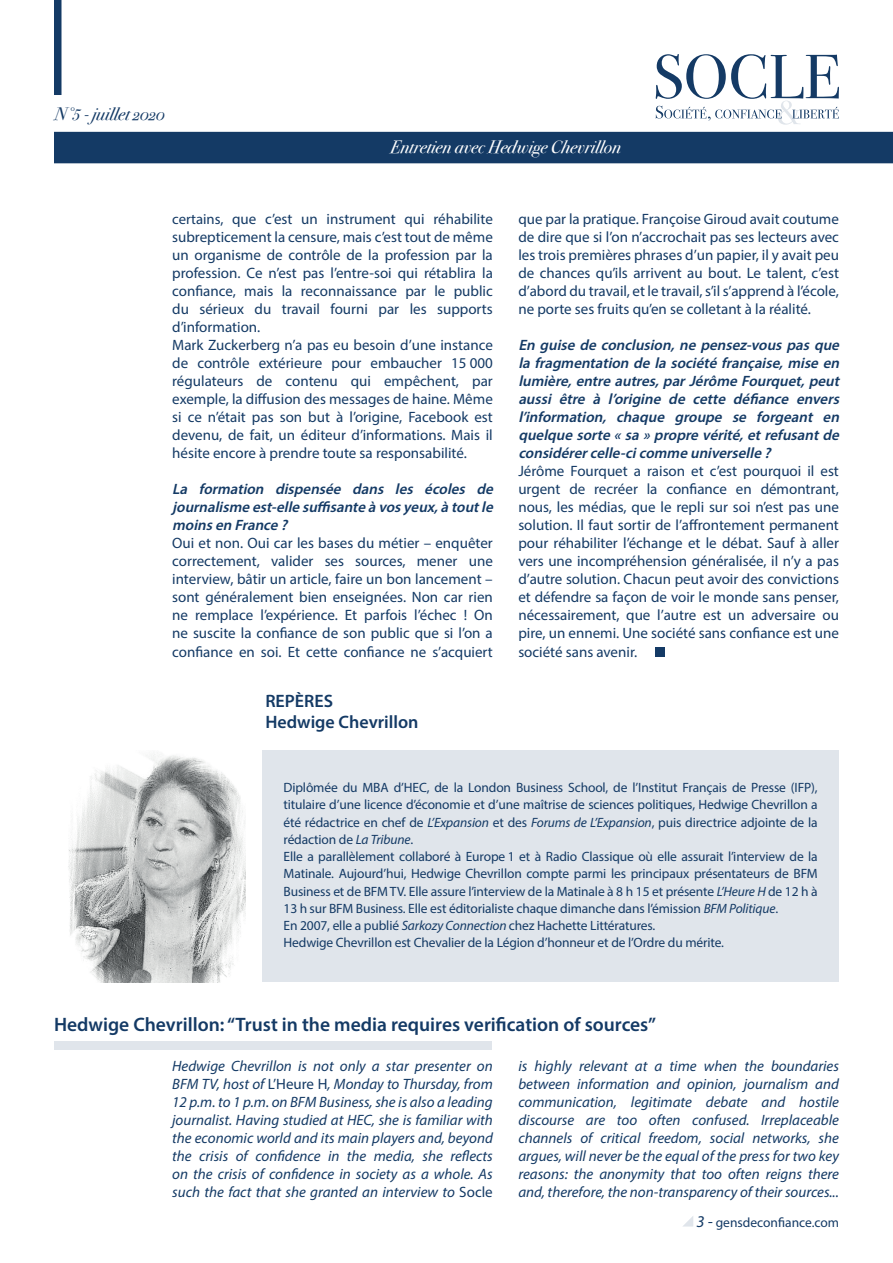
<style>
.page{position:relative;width:893px;height:1263px;background:#fff}
.page>*{position:absolute;margin:0;border:0;box-sizing:border-box;transform-origin:0 0}
.t1{font:600 19.5px "Myriad Pro";color:#143a65}
.t2{font:italic 18px "Bodoni Svty Two OSITCTT";color:#fff}
.t3{font:600 18px/21.6px "Myriad Pro";color:#143a65}
.t4{font:italic 18px "Bodoni Svty Two OSITCTT";color:#143a65}
.t5{font:15px/18px "Myriad Pro";color:#143a65;text-align:justify}
.t6{font:italic 15px/18px "Myriad Pro";color:#143a65;text-align:justify}
.t7{font:italic 600 15px/18px "Myriad Pro";color:#143a65;text-align:justify}
.t8{font:13.5px/17.2px "Myriad Pro";letter-spacing:-.01em;color:#143a65}
.s1{font-size:14.7px}
.s2{font-style:italic}
.s3{font-style:normal}
.s4{font-style:italic;font-size:16.5px}
</style>
<div class="page">
<hr style="left:0;top:132px;width:1px;height:31px;background:#143a65">
<div style="left:54px;top:132px;width:839px;height:31px;background:#143a65"></div>
<div style="left:54px;top:0;width:8px;height:95px;background:#143a65"></div>
<svg style="left:656px;top:54px;width:183px;height:71px"></svg>
<div style="left:54px;top:1041px;width:437px;height:9px;background:#e0e5eb"></div>
<div style="left:655px;top:647px;width:10px;height:10px;background:#143a65"></div>
<svg style="left:683px;top:1216px;width:10px;height:10px"></svg>
<img style="left:68px;top:754px;width:177px;height:228px">
<div style="left:262px;top:750px;width:577px;height:232px;background:#e0e5eb"></div>
<p class="t4" style="left:54px;top:103px;width:112px">N°5 - juillet 2020</p>
<p class="t2" style="left:390px;top:136px;width:233px">Entretien avec Hedwige Chevrillon</p>
<p class="t5" style="left:172px;top:210px;width:322px;text-align:left"><span class="s1">certains,</span> que c’est un instrument qui réhabilite subrepticement la censure, mais c’est tout de même un organisme de contrôle de la profession par la profession. Ce n’est pas l’entre-soi qui rétablira la confiance, mais la reconnaissance par le public du sérieux du travail fourni par les supports d’information.<br>Mark Zuckerberg n’a pas eu besoin d’une instance de contrôle extérieure pour embaucher 15 000 régulateurs de contenu qui empêchent, par exemple, la diffusion des messages de haine. Même si ce n’était pas son but à l’origine, Facebook est devenu, de fait, un éditeur d’informations. Mais il hésite encore à prendre toute sa responsabilité.</p>
<p class="t7" style="left:172px;top:480px;width:326px">La formation dispensée dans les écoles de journalisme est-elle suffisante à vosyeux,à toutle moinsen France ?</p>
<p class="t5" style="left:172px;top:534px;width:322px">Oui et non. Oui car les bases du métier – enquêter correctement, valider ses sources, mener une interview, bâtir un article, faire un bon lancement – sont généralement bien enseignées. Non car rien ne remplace l’expérience. Et parfois l’échec ! On ne suscite la confiance de son public que si l’on a confiance en soi. Et cette confiance ne s’acquiert</p>
<p class="t3" style="left:265px;top:689px;width:155px">REPÈRES<br>Hedwige Chevrillon</p>
<p class="t5" style="left:518px;top:210px;width:322px">que par la pratique. Françoise Giroud avait coutume de dire que si l’on n’accrochait pas ses lecteurs avec les trois premières phrases d’un papier, il y avait peu de chances qu’ils arrivent au bout. Le talent, c’est d’abord du travail, et le travail, s’il s’apprend à l’école, ne porte ses fruits qu’en se colletant à la réalité.</p>
<p class="t7" style="left:518px;top:336px;width:326px">En guise de conclusion, ne pensez-vous pas que la fragmentation de la société française,mise en lumière,entre autres,parJérôme Fourquet,peut aussi être à l’origine de cette défiance envers l’information, chaque groupe se forgeant en quelque sorte «sa »propre vérité,etrefusantde considérercelle-cicomme universelle ?</p>
<p class="t5" style="left:518px;top:462px;width:322px">Jérôme Fourquet a raison et c’est pourquoi il est urgent de recréer la confiance en démontrant, nous, les médias, que le repli sur soi n’est pas une solution. Il faut sortir de l’affrontement permanent pour réhabiliter l’échange et le débat. Sauf à aller vers une incompréhension généralisée, il n’y a pas d’autre solution. Chacun peut avoir des convictions et défendre sa façon de voir le monde sans penser, nécessairement, que l’autre est un adversaire ou pire, un ennemi. Une société sans confiance est une société sans avenir.</p>
<p class="t8" style="left:284px;top:779px;width:536px">Diplômée du MBA d’HEC, de la London Business School, de l’Institut Français de Presse (IFP), titulaire d’une licence d’économie et d’une maîtrise de sciences politiques, Hedwige Chevrillon a été rédactrice en chef de <span class="s2">L’Expansion</span> et des <span class="s2">Forums de L’Expansion</span>, puis directrice adjointe de la rédaction de <span class="s2">La Tribune</span>.<br>Elle a parallèlement collaboré à Europe 1 et à Radio Classique où elle assurait l’interview de la Matinale. Aujourd’hui, Hedwige Chevrillon compte parmi les principaux présentateurs de BFM Business et de BFM TV. Elle assure l’interview de la Matinale à 8 h 15 et présente <span class="s2">L’Heure H</span> de 12 h à 13 h sur BFM Business. Elle est éditorialiste chaque dimanche dans l’émission <span class="s2">BFM Politique</span>.<br>En 2007, elle a publié <span class="s2">Sarkozy Connection</span> chez Hachette Littératures.<br>Hedwige Chevrillon est Chevalier de la Légion d’honneur et de l’Ordre du mérite.</p>
<h1 class="t1" style="left:54px;top:1012px;width:604px">Hedwige Chevrillon: “Trust in the media requires verification of sources”</h1>
<p class="t6" style="left:172px;top:1057px;width:322px">Hedwige Chevrillon is not only a star presenter on BFM TV, host of <span class="s3">L’Heure H</span>, Monday to Thursday, from 12 p.m. to 1 p.m. on BFM Business, she is also a leading journalist. Having studied at HEC, she is familiar with the economic world and its main players and, beyond the crisis of confidence in the media, she reflects on the crisis of confidence in society as a whole. As such the fact that she granted an interview to <span class="s3">Socle</span></p>
<p class="t6" style="left:518px;top:1057px;width:322px">is highly relevant at a time when the boundaries between information and opinion, journalism and communication, legitimate debate and hostile discourse are too often confused. Irreplaceable channels of critical freedom, social networks, she argues, will never be the equal of the press for two key reasons: the anonymity that too often reigns there and, therefore, the non-transparency of their sources...</p>
<p class="t8" style="left:696px;top:1213px;width:144px"><span class="s4">3 -</span> gensdeconfiance.com</p>
</div>
